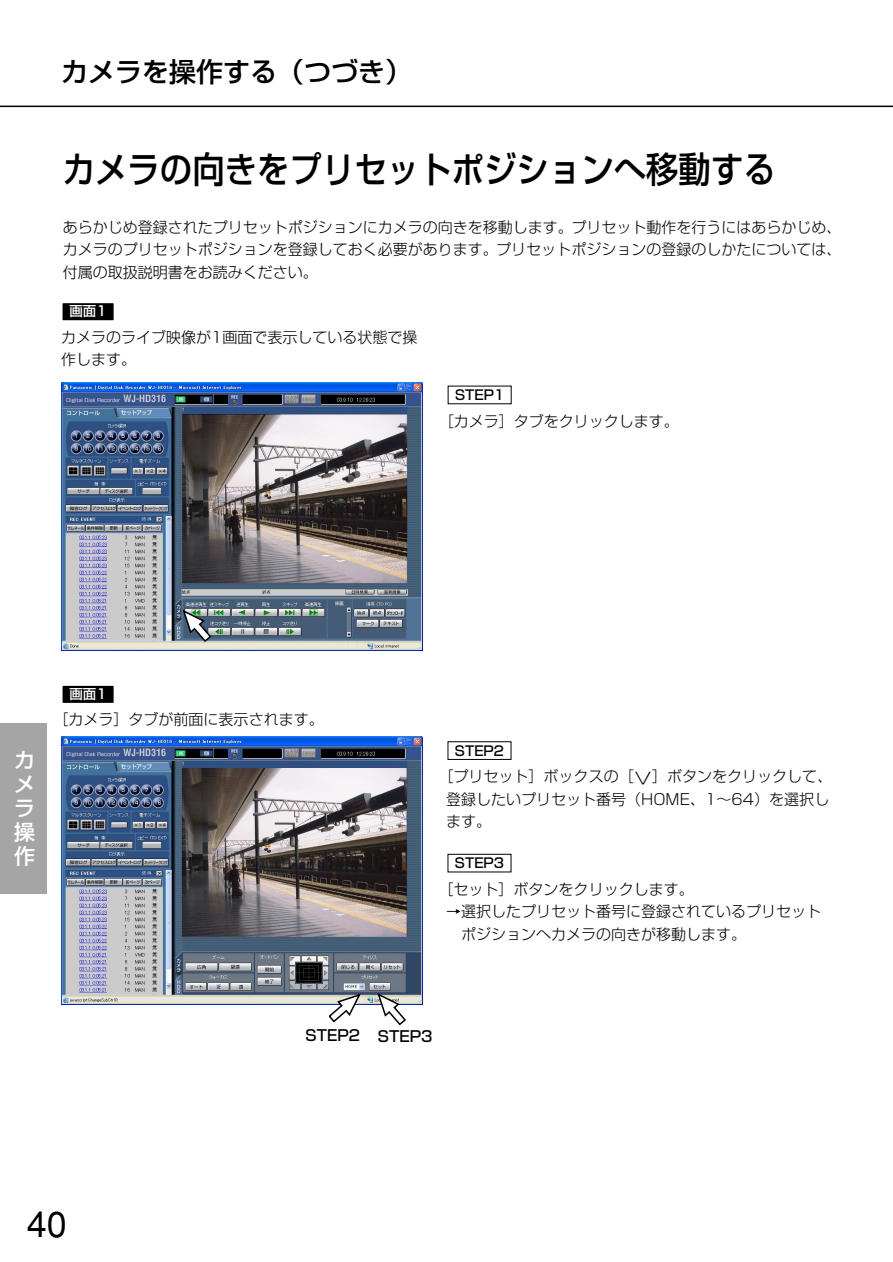
<style>
.page{position:relative;width:893px;height:1262px;background:#fff}
.page>*{position:absolute;margin:0;border:0;box-sizing:border-box;transform-origin:0 0}
.t1{font:500 36px "Shin Go";color:#000;scale:.9 1}
.t2{font:36px "Helvetica";color:#000}
.t3{font:500 27px "Shin Go";color:#000}
.t4{font:500 21px/24px "Shin Go";color:#fff;text-align:justify}
.t5{font:300 15px/22.5px "Shin Go";color:#000}
.t6{font:500 15px "Shin Go";color:#000}
.t7{font:500 13.5px "Shin Go";color:#000}
.t8{font:500 13.5px "Shin Go";color:#fff}
.s1{font-family:"Tekuno";font-weight:400}
</style>
<div class="page">
<hr style="left:0;top:106px;width:892px;height:1px;background:#000">
<div style="left:0;top:723px;width:47px;height:170px;background:#a5a5a5"></div>
<div style="left:63px;top:686px;width:51px;height:17px;background:#000"></div>
<div style="left:63px;top:303px;width:51px;height:17px;background:#000"></div>
<img style="left:62px;top:736px;width:360px;height:268px">
<div style="left:447px;top:854px;width:64px;height:18px;border:1px solid #000"></div>
<div style="left:447px;top:741px;width:64px;height:19px;border:1px solid #000"></div>
<img style="left:62px;top:382px;width:361px;height:268px">
<svg style="left:181px;top:608px;width:31px;height:35px"></svg>
<svg style="left:376px;top:991px;width:31px;height:35px"></svg>
<svg style="left:330px;top:992px;width:32px;height:31px"></svg>
<h2 class="t3" style="left:61px;top:62px;width:352px">カメラを操作する（つづき）</h2>
<h1 class="t1" style="left:63px;top:156px;width:794px">カメラの向きをプリセットポジションへ移動する</h1>
<p class="t5" style="left:63px;top:218px;width:780px;text-align:justify">あらかじめ登録されたプリセットポジションにカメラの向きを移動します。プリセット動作を行うにはあらかじめ、カメラのプリセットポジションを登録しておく必要があります。プリセットポジションの登録のしかたについては、付属の取扱説明書をお読みください。</p>
<p class="t8" style="left:69px;top:306px;width:39px">画面1</p>
<p class="t5" style="left:61px;top:328px;width:358px">カメラのライブ映像が1画面で表示している状態で操作します。</p>
<p class="t7" style="left:455px;top:390px;width:51px">STEP1</p>
<p class="t5" style="left:438px;top:412px;width:241px">［カメラ］タブをクリックします。</p>
<h3 class="t4" style="left:14px;top:750px;width:22px">カメラ操作</h3>
<p class="t8" style="left:69px;top:689px;width:39px">画面1</p>
<p class="t5" style="left:54px;top:710px;width:271px">［カメラ］タブが前面に表示されます。</p>
<p class="t7" style="left:455px;top:745px;width:51px">STEP2</p>
<p class="t5" style="left:446px;top:767px;width:388px;text-indent:-8px">［プリセット］ボックスの［<span class="s1">i</span>］ボタンをクリックして、登録したいプリセット番号（HOME、1～64）を選択します。</p>
<p class="t7" style="left:455px;top:858px;width:51px">STEP3</p>
<p class="t5" style="left:438px;top:880px;width:256px">［セット］ボタンをクリックします。</p>
<p class="t5" style="left:461px;top:902px;width:361px;text-indent:-15px">→選択したプリセット番号に登録されているプリセットポジションへカメラの向きが移動します。</p>
<p class="t6" style="left:305px;top:1030px;width:129px">STEP2 STEP3</p>
<h1 class="t2" style="left:27px;top:1211px;width:42px">40</h1>
</div>
